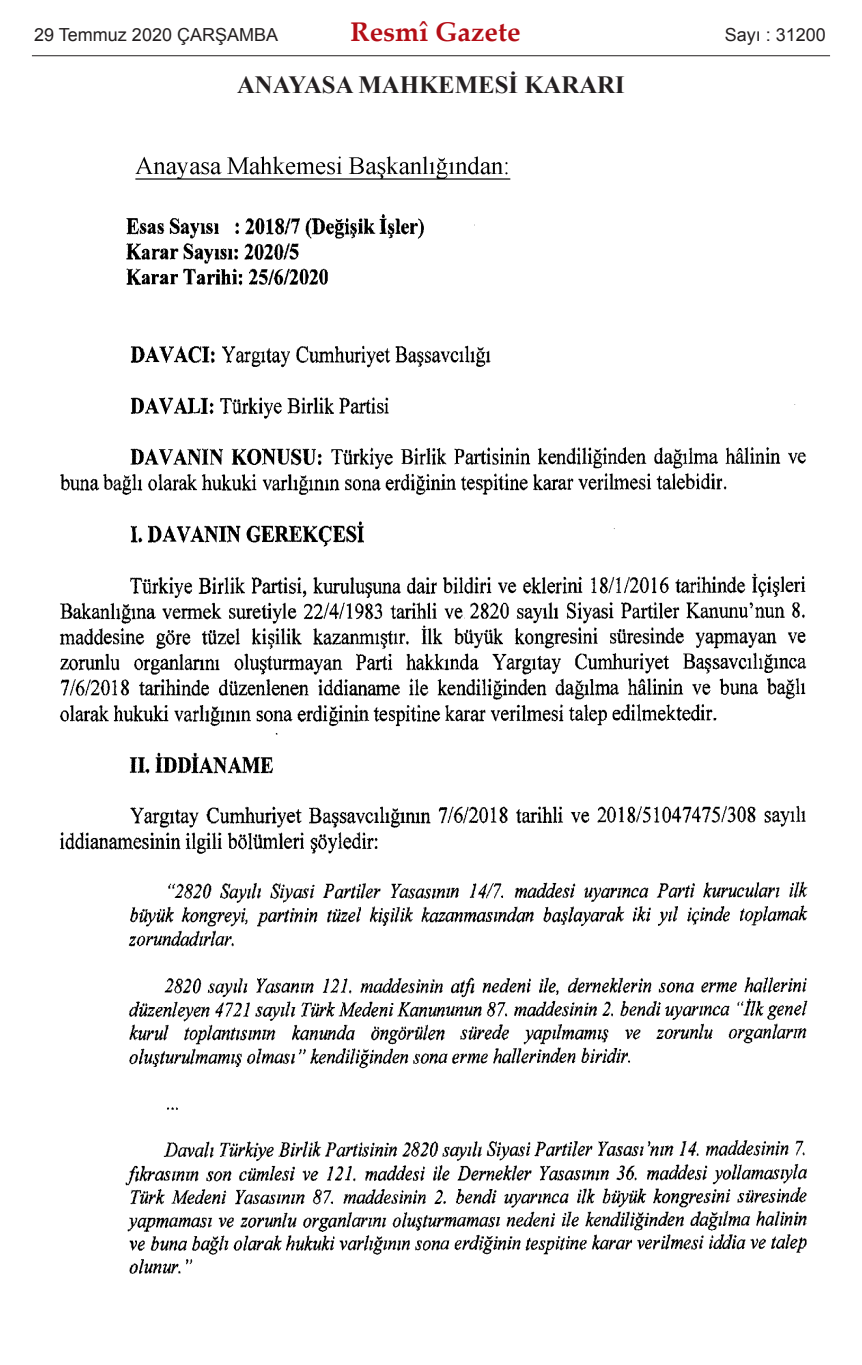
<style>
.page{position:relative;width:862px;height:1365px;background:#fff}
.page>*{position:absolute;margin:0;border:0;box-sizing:border-box;transform-origin:0 0}
.t1{font:700 27px "Palatino Linotype";color:#b40e16}
.t2{font:700 24.75px "Times New Roman";color:#231f20}
.t3{font:18px "Arial";color:#231f20}
</style>
<div class="page">
<img style="left:59px;top:156px;width:749px;height:1118px">
<hr style="left:32px;top:55px;width:797px;height:1px;background:#231f20">
<p class="t3" style="left:34px;top:25px;width:245px">29 Temmuz 2020 ÇARŞAMBA</p>
<h1 class="t1" style="left:350px;top:21px;width:171px">Resmî Gazete</h1>
<p class="t3" style="left:724px;top:25px;width:103px">Sayı : 31200</p>
<h2 class="t2" style="left:237px;top:71px;width:389px">ANAYASA MAHKEMESİ KARARI</h2>
</div>
